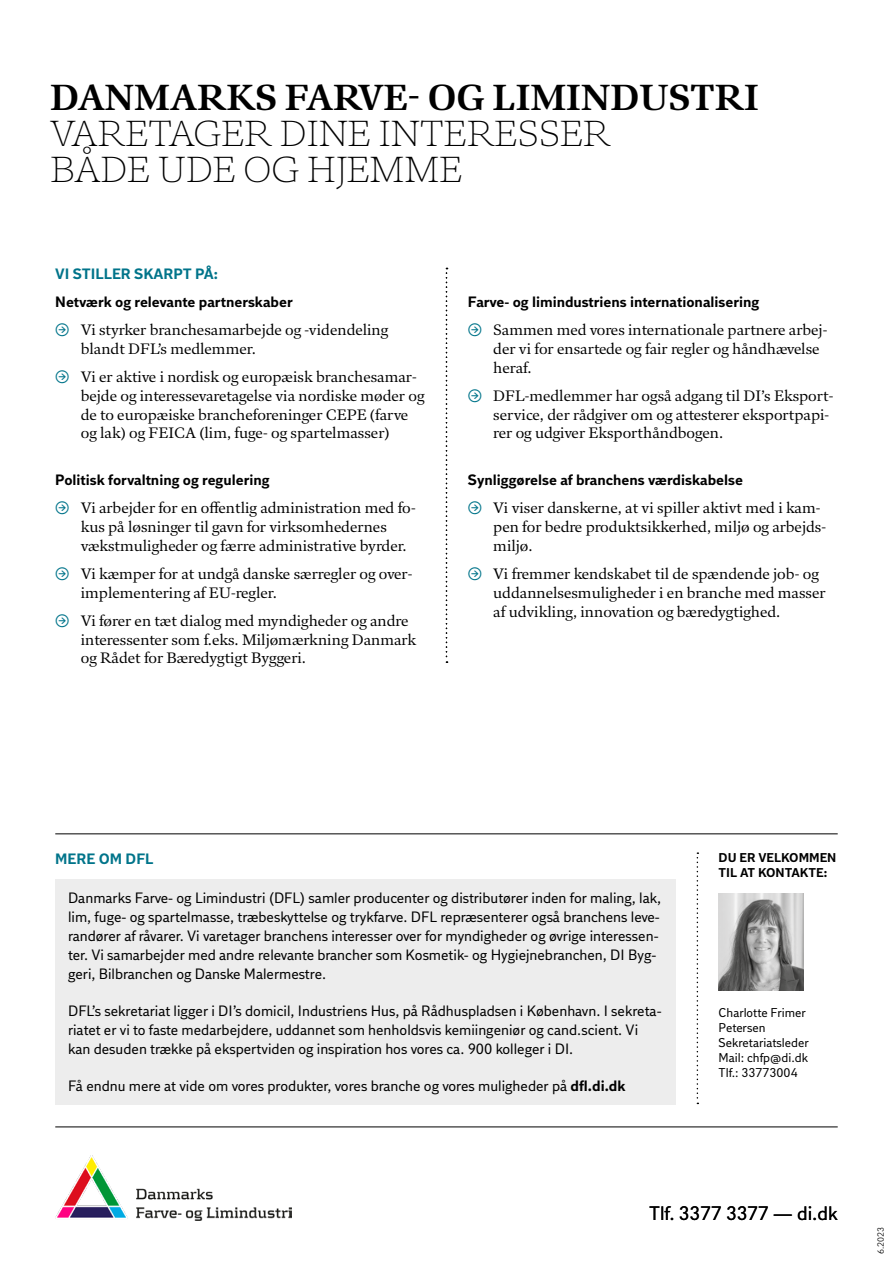
<style>
.page{position:relative;width:893px;height:1263px;background:#fff}
.page>*{position:absolute;margin:0;border:0;box-sizing:border-box;transform-origin:0 0}
.t1{font:300 36px/36px "DI Serif";color:#000}
.t2{font:700 36px "DI Serif";color:#000}
.t3{font:19.5px "DI Sans";color:#000}
.t4{font:15px/18.8px "DI Serif";color:#000}
.t5{font:15px/18.8px "DI Sans";color:#000}
.t6{font:700 15px "DI Sans";color:#000}
.t7{font:700 15px "DI Sans";color:#00748a}
.t8{font:12.75px/15px "DI Sans";color:#000}
.t9{font:700 12.75px/15px "DI Sans";color:#000}
.t10{font:9px "DI Sans";color:#000}
.s1{font-family:"DI Stuff";color:#00748a}
.s2{font-weight:700}
</style>
<div class="page">
<hr style="left:55px;top:1126px;width:783px;height:1px;background:#000">
<svg style="left:446px;top:268px;width:1px;height:395px"></svg>
<svg style="left:697px;top:852px;width:1px;height:252px"></svg>
<hr style="left:55px;top:833px;width:783px;height:1px;background:#000">
<img style="left:719px;top:893px;width:85px;height:98px">
<div style="left:55px;top:879px;width:621px;height:225px;background:#ededed"></div>
<img style="left:55px;top:1156px;width:236px;height:64px">
<h1 class="t2" style="left:50px;top:75px;width:710px">DANMARKS FARVE- OG LIMINDUSTRI</h1>
<h1 class="t1" style="left:50px;top:115px;width:562px">VARETAGER DINE INTERESSER<br>BÅDE UDE OG HJEMME</h1>
<p class="t7" style="left:55px;top:264px;width:164px">VI STILLER SKARPT PÅ:</p>
<p class="t6" style="left:55px;top:292px;width:239px">Netværk og relevante partnerskaber</p>
<p class="t4" style="left:81px;top:320px;width:309px;text-indent:-26px"><span class="s1">&gt;</span> Vi styrker branchesamarbejde og -videndeling blandt DFL’s medlemmer.</p>
<p class="t4" style="left:81px;top:367px;width:345px;text-indent:-26px"><span class="s1">&gt;</span> Vi er aktive i nordisk og europæisk branchesamar&shy;bejde og interessevaretagelse via nordiske møder og de to europæiske brancheforeninger CEPE (farve og lak) og FEICA (lim, fuge- og spartelmasser)</p>
<p class="t6" style="left:55px;top:470px;width:216px">Politisk forvaltning og regulering</p>
<p class="t4" style="left:81px;top:499px;width:337px;text-indent:-26px"><span class="s1">&gt;</span> Vi arbejder for en offentlig administration med fo&shy;kus på løsninger til gavn for virksomhedernes vækstmuligheder og færre administrative byrder.</p>
<p class="t4" style="left:81px;top:564px;width:333px;text-indent:-26px"><span class="s1">&gt;</span> Vi kæmper for at undgå danske særregler og over&shy;implementering af EU-regler.</p>
<p class="t4" style="left:81px;top:611px;width:337px;text-indent:-26px"><span class="s1">&gt;</span> Vi fører en tæt dialog med myndigheder og andre interessenter som f.eks. Miljømærkning Danmark og Rådet for Bæredygtigt Byggeri.</p>
<p class="t6" style="left:468px;top:292px;width:293px">Farve- og limindustriens internationalisering</p>
<p class="t4" style="left:493px;top:320px;width:336px;text-indent:-26px"><span class="s1">&gt;</span> Sammen med vores internationale partnere arbej&shy;der vi for ensartede og fair regler og håndhævelse heraf.</p>
<p class="t4" style="left:493px;top:386px;width:342px;text-indent:-26px"><span class="s1">&gt;</span> DFL-medlemmer har også adgang til DI’s Eksport&shy;service, der rådgiver om og attesterer eksportpapi&shy;rer og udgiver Eksporthåndbogen.</p>
<p class="t6" style="left:468px;top:470px;width:277px">Synliggørelse af branchens værdiskabelse</p>
<p class="t4" style="left:493px;top:499px;width:334px;text-indent:-26px"><span class="s1">&gt;</span> Vi viser danskerne, at vi spiller aktivt med i kam&shy;pen for bedre produktsikkerhed, miljø og arbejds&shy;miljø.</p>
<p class="t4" style="left:493px;top:564px;width:334px;text-indent:-26px"><span class="s1">&gt;</span> Vi fremmer kendskabet til de spændende job- og uddannelsesmuligheder i en branche med masser af udvikling, innovation og bæredygtighed.</p>
<p class="t7" style="left:55px;top:849px;width:100px">MERE OM DFL</p>
<p class="t5" style="left:68px;top:889px;width:595px">Danmarks Farve- og Limindustri (DFL) samler producenter og distributører inden for maling, lak, lim, fuge- og spartelmasse, træbeskyttelse og trykfarve. DFL repræsenterer også branchens leve&shy;randører af råvarer. Vi varetager branchens interesser over for myndigheder og øvrige interessen&shy;ter. Vi samarbejder med andre relevante brancher som Kosmetik- og Hygiejnebranchen, DI Byg&shy;geri, Bilbranchen og Danske Malermestre.</p>
<p class="t5" style="left:68px;top:1001px;width:595px">DFL’s sekretariat ligger i DI’s domicil, Industriens Hus, på Rådhuspladsen i København. I sekreta&shy;riatet er vi to faste medarbejdere, uddannet som henholdsvis kemiingeniør og cand.scient. Vi kan desuden trække på ekspertviden og inspiration hos vores ca. 900 kolleger i DI.</p>
<p class="t5" style="left:68px;top:1076px;width:559px">Få endnu mere at vide om vores produkter, vores branche og vores muligheder på <span class="s2">dfl.di.dk</span></p>
<p class="t9" style="left:719px;top:850px;width:119px">DU ER VELKOMMEN<br>TIL AT KONTAKTE:</p>
<p class="t8" style="left:719px;top:1004px;width:92px">Charlotte Frimer<br>Petersen<br>Sekretariatsleder<br>Mail: chfp@di.dk<br>Tlf.: 33773004</p>
<h2 class="t3" style="left:649px;top:1201px;width:190px">Tlf. 3377 3377 — di.dk</h2>
<p class="t10" style="left:875px;top:1254px;width:28px;rotate:-90deg">6.2023</p>
</div>
